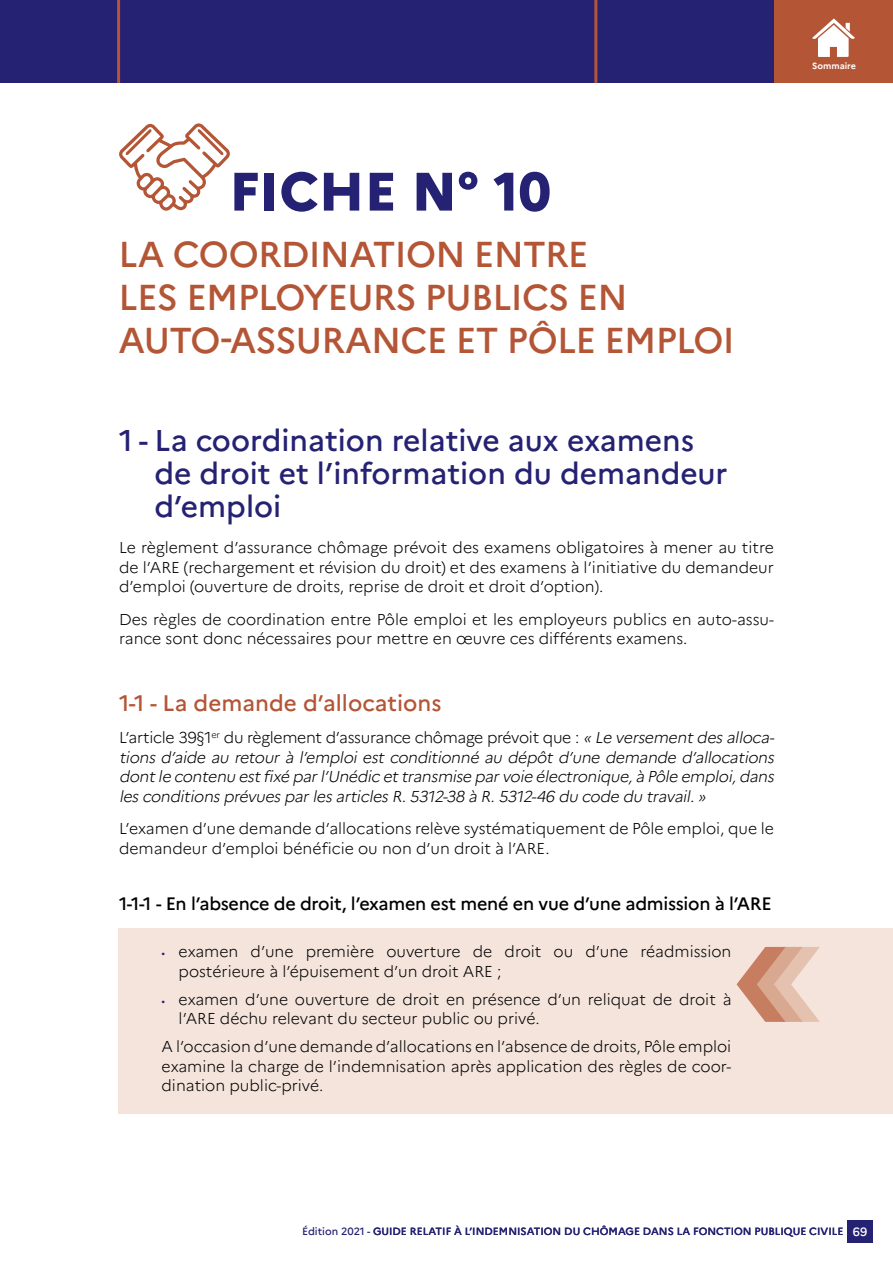
<style>
.page{position:relative;width:893px;height:1263px;background:#fff}
.page>*{position:absolute;margin:0;border:0;box-sizing:border-box;transform-origin:0 0}
.t1{font:800 54px "Marianne";color:#252173}
.t2{font:500 36px "Marianne";color:#b45636}
.t3{font:500 30px/33px "Marianne";color:#252173}
.t4{font:500 22.5px "Marianne";color:#b45636}
.t5{font:500 18px "Marianne";letter-spacing:-.015em;color:#000}
.t6{font:300 15.75px/19.5px "Marianne";color:#000}
.t7{font:italic 300 15.75px/19.5px "Marianne";color:#000;text-align:justify}
.t8{font:500 10.5px "Marianne";color:#252173}
.t9{font:700 9px "Marianne";color:#fff}
.s1{font-style:normal}
.s2{font-size:12px;color:#252173}
.s3{font-size:12px;color:#fff}
</style>
<div class="page">
<div style="left:119px;top:928px;width:774px;height:186px;background:#f4e4dc"></div>
<div style="left:847px;top:1221px;width:26px;height:22px;background:#252173"></div>
<div style="left:0;top:0;width:893px;height:83px;background:#252173"></div>
<div style="left:774px;top:0;width:119px;height:83px;background:#b45636"></div>
<hr style="left:117px;top:0;width:3px;height:83px;background:#b45636">
<hr style="left:594px;top:0;width:3px;height:83px;background:#b45636">
<svg style="left:812px;top:18px;width:43px;height:39px"></svg>
<svg style="left:119px;top:123px;width:111px;height:88px"></svg>
<p class="t9" style="left:812px;top:61px;width:45px">Sommaire</p>
<h1 class="t1" style="left:229px;top:158px;width:323px">FICHE N° 10</h1>
<h2 class="t2" style="left:119px;top:232px;width:80px">La coordination</h2>
<h2 class="t2" style="left:474px;top:232px;width:23px">entre</h2>
<h2 class="t2" style="left:119px;top:275px;width:19px">les</h2>
<h2 class="t2" style="left:186px;top:275px;width:24px">emplo</h2>
<h2 class="t2" style="left:303px;top:275px;width:46px">yeurs</h2>
<h2 class="t2" style="left:425px;top:275px;width:21px">publics</h2>
<h2 class="t2" style="left:578px;top:275px;width:23px">en</h2>
<h2 class="t2" style="left:119px;top:318px;width:26px">auto</h2>
<h2 class="t2" style="left:221px;top:318px;width:34px">-assurance</h2>
<h2 class="t2" style="left:456px;top:318px;width:95px">et Pôle</h2>
<h2 class="t2" style="left:604px;top:318px;width:22px">emploi</h2>
<h3 class="t3" style="left:154px;top:424px;width:575px;text-indent:-35px">1 - La coordination relative aux examens de droit et l’information du demandeur d’emploi</h3>
<p class="t6" style="left:119px;top:538px;width:656px;text-align:justify">Le règlement d’assurance chômage prévoit des examens obligatoires à mener au titre de l’ARE (rechargement et révision du droit) et des examens à l’initiative du demandeur d’emploi (ouverture de droits, reprise de droit et droit d’option).</p>
<p class="t6" style="left:119px;top:609px;width:656px">Des règles de coordination entre Pôle emploi et les employeurs publics en auto-assu&shy;rance sont donc nécessaires pour mettre en œuvre ces différents examens.</p>
<h3 class="t4" style="left:119px;top:689px;width:324px">1-1 - La demande d’allocations</h3>
<p class="t7" style="left:119px;top:728px;width:660px"><span class="s1">L’article 39§1</span><sup>er</sup> <span class="s1">du règlement d’assurance chômage prévoit que :</span> «Le versementdesalloca&shy;tions d’aide au retour à l’emploi est conditionné au dépôt d’une demande d’allocations dontle contenu estfixé parl’Unédic ettransmise parvoie électronique,à Pôle emploi,dans lesconditionsprévuesparlesarticlesR.5312-38 à R.5312-46 du code du travail. »</p>
<p class="t6" style="left:119px;top:819px;width:656px">L’examen d’une demande d’allocations relève systématiquement de Pôle emploi, que le demandeur d’emploi bénéficie ou non d’un droit à l’ARE.</p>
<p class="t5" style="left:119px;top:893px;width:654px">1-1-1 - En l’absence de droit, l’examen est mené en vue d’une admission à l’ARE</p>
<p class="t6" style="left:179px;top:942px;width:554px;text-indent:-17px"><span class="s2">•</span> examen d’une première ouverture de droit ou d’une réadmission postérieure à l’épuisement d’un droit ARE ;</p>
<p class="t6" style="left:179px;top:989px;width:554px;text-indent:-17px"><span class="s2">•</span> examen d’une ouverture de droit en présence d’un reliquat de droit à l’ARE déchu relevant du secteur public ou privé.</p>
<p class="t6" style="left:162px;top:1037px;width:571px;text-align:justify">A l’occasion d’une demande d’allocations en l’absence de droits, Pôle emploi examine la charge de l’indemnisation après application des règles de coor&shy;dination public-privé.</p>
<p class="t8" style="left:302px;top:1225px;width:567px">Édition 2021 - GUIDE RELATIF À L’INDEMNISATION DU CHÔMAGE DANS LA FONCTION PUBLIQUE CIVILE <span class="s3">69</span></p>
</div>
